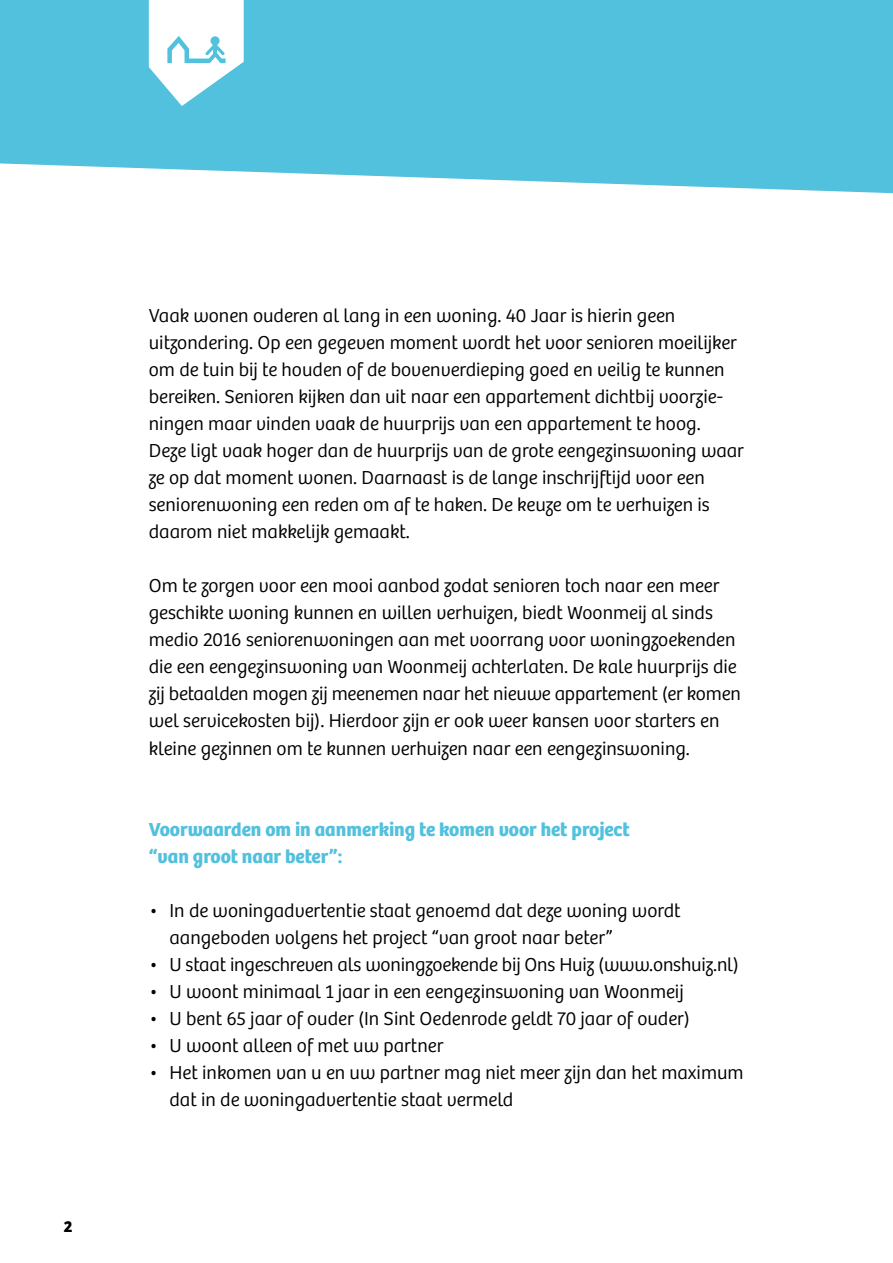
<style>
.page{position:relative;width:893px;height:1263px;background:#fff}
.page>*{position:absolute;margin:0;border:0;box-sizing:border-box;transform-origin:0 0}
.t1{font:300 19.5px/27px "Bree";color:#000}
.t2{font:700 19.5px/27px "Bree";color:#52c1dd}
.t3{font:700 16.5px "Bree";color:#000}
</style>
<div class="page">
<svg style="left:0;top:0;width:893px;height:193px;background:#5fc6df"></svg>
<svg style="left:149px;top:0;width:95px;height:106px"></svg>
<p class="t3" style="left:64px;top:1217px;width:10px">2</p>
<p class="t1" style="left:149px;top:303px;width:597px">Vaak wonen ouderen al lang in een woning. 40 Jaar is hierin geen uitzondering. Op een gegeven moment wordt het voor senioren moeilijker om de tuin bij te houden of de bovenverdieping goed en veilig te kunnen bereiken. Senioren kijken dan uit naar een appartement dichtbij voorzie&shy;ningen maar vinden vaak de huurprijs van een appartement te hoog.<br>Deze ligt vaak hoger dan de huurprijs van de grote eengezinswoning waar ze op dat moment wonen. Daarnaast is de lange inschrijftijd voor een seniorenwoning een reden om af te haken. De keuze om te verhuizen is daarom niet makkelijk gemaakt.</p>
<p class="t1" style="left:149px;top:573px;width:593px">Om te zorgen voor een mooi aanbod zodat senioren toch naar een meer geschikte woning kunnen en willen verhuizen, biedt Woonmeij al sinds medio 2016 seniorenwoningen aan met voorrang voor woningzoekenden die een eengezinswoning van Woonmeij achterlaten. De kale huurprijs die zij betaalden mogen zij meenemen naar het nieuwe appartement (er komen wel servicekosten bij). Hierdoor zijn er ook weer kansen voor starters en kleine gezinnen om te kunnen verhuizen naar een eengezinswoning.</p>
<p class="t2" style="left:149px;top:816px;width:482px">Voorwaarden om in aanmerking te komen voor het project “van groot naar beter”:</p>
<p class="t1" style="left:169px;top:897px;width:513px;text-indent:-21px">• In de woningadvertentie staat genoemd dat deze woning wordt aangeboden volgens het project “van groot naar beter”</p>
<p class="t1" style="left:149px;top:951px;width:592px">• U staat ingeschreven als woningzoekende bij Ons Huiz (www.onshuiz.nl)</p>
<p class="t1" style="left:149px;top:978px;width:536px">• U woont minimaal 1 jaar in een eengezinswoning van Woonmeij</p>
<p class="t1" style="left:149px;top:1005px;width:543px">• U bent 65 jaar of ouder (In Sint Oedenrode geldt 70 jaar of ouder)</p>
<p class="t1" style="left:149px;top:1032px;width:296px">• U woont alleen of met uw partner</p>
<p class="t1" style="left:169px;top:1059px;width:576px;text-indent:-21px">• Het inkomen van u en uw partner mag niet meer zijn dan het maximum dat in de woningadvertentie staat vermeld</p>
</div>
